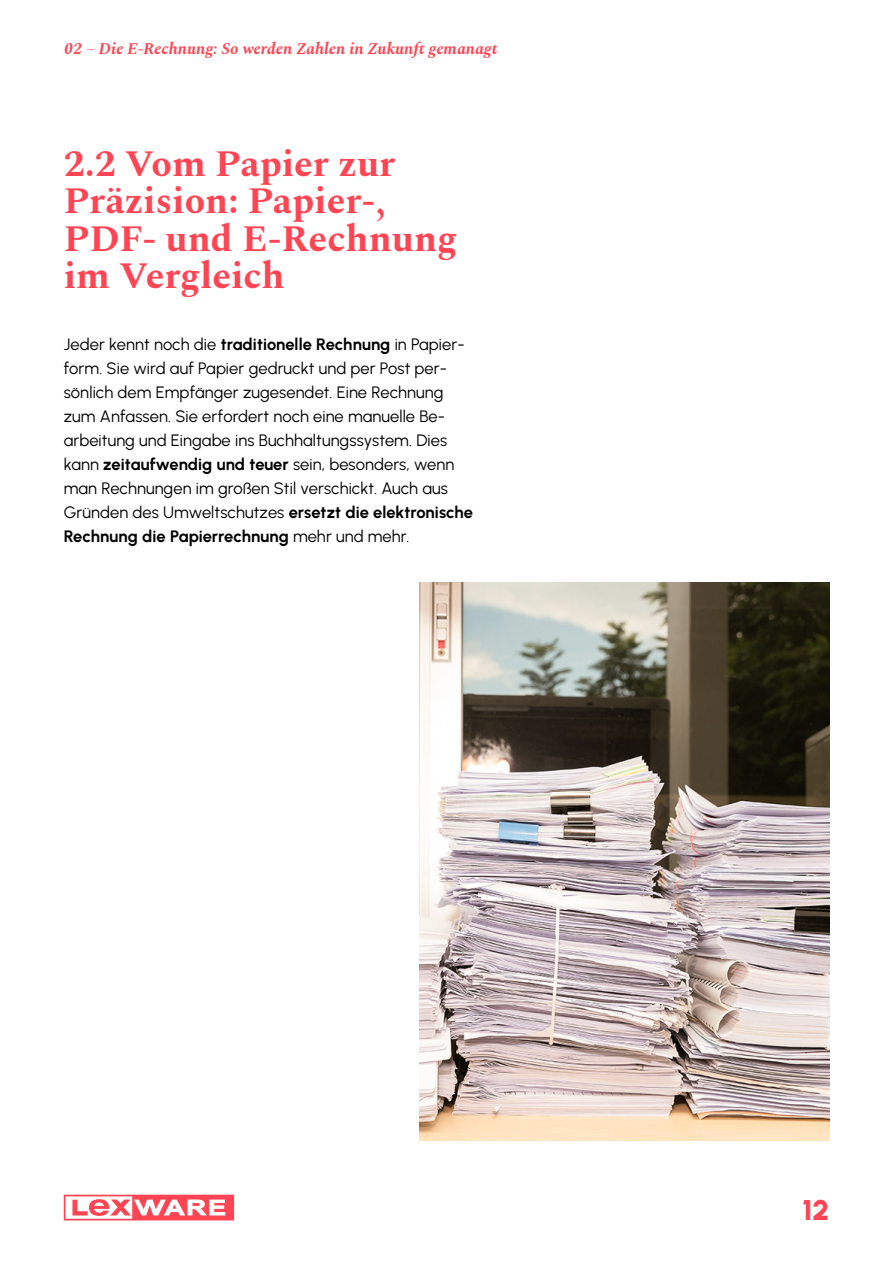
<style>
.page{position:relative;width:893px;height:1263px;background:#fff}
.page>*{position:absolute;margin:0;border:0;box-sizing:border-box;transform-origin:0 0}
.t1{font:700 37.5px/37.5px "Spectral";color:#ff4554}
.t2{font:900 28.5px "Urbanist";color:#ff4554}
.t3{font:16.5px/24px "Urbanist";letter-spacing:.005em;color:#000}
.t4{font:italic 700 16.5px "Spectral";color:#ff4554}
.s1{font-weight:700}
</style>
<div class="page">
<img style="left:420px;top:583px;width:409px;height:558px">
<svg style="left:64px;top:1195px;width:170px;height:25px"></svg>
<p class="t4" style="left:64px;top:37px;width:435px">02 – Die E-Rechnung: So werden Zahlen in Zukunft gemanagt</p>
<h1 class="t1" style="left:64px;top:142px;width:395px">2.2 Vom Papier zur<br>Präzision: Papier-,<br>PDF- und E-Rechnung im Vergleich</h1>
<p class="t3" style="left:64px;top:332px;width:411px">Jeder kennt noch die <span class="s1">traditionelle Rechnung</span> in Papier&shy;form. Sie wird auf Papier gedruckt und per Post per&shy;sönlich dem Empfänger zugesendet. Eine Rechnung zum Anfassen. Sie erfordert noch eine manuelle Be&shy;arbeitung und Eingabe ins Buchhaltungssystem. Dies kann <span class="s1">zeitaufwendig und teuer</span> sein, besonders, wenn man Rechnungen im großen Stil verschickt. Auch aus Gründen des Umweltschutzes <span class="s1">ersetzt die elektronische Rechnung die Papierrechnung</span> mehr und mehr.</p>
<h2 class="t2" style="left:802px;top:1190px;width:29px">12</h2>
</div>
